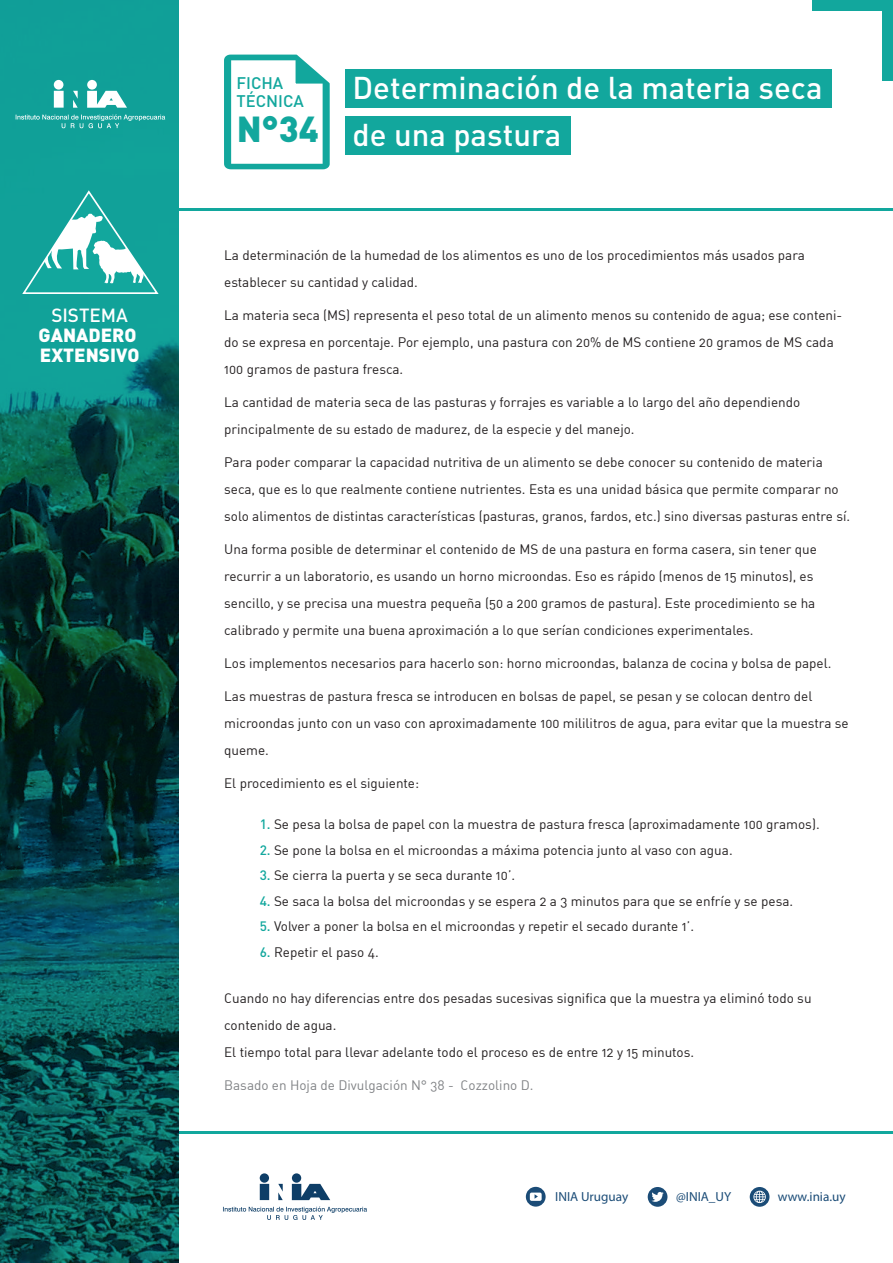
<style>
.page{position:relative;width:893px;height:1263px;background:#fff}
.page>*{position:absolute;margin:0;border:0;box-sizing:border-box;transform-origin:0 0}
.t1{font:900 35.7px "DIN";color:#12a79d}
.t2{font:500 31.2px/47.2px "DIN";color:#fff}
.t3{font:900 18.75px/20.1px "DIN";color:#fff}
.t4{font:500 18.75px "DIN";color:#fff}
.t5{font:500 16.65px/17.7px "DIN";color:#12a79d}
.t6{font:13.5px/27px "DIN Regular Alternate";color:#231f20}
.t7{font:13.5px "DIN Regular Alternate";color:#808285}
.t8{font:13.2px "Myriad Pro";color:#1b4c77}
.s1{font-family:"DIN";font-weight:500;color:#12a79d}
</style>
<div class="page">
<hr style="left:179px;top:209px;width:714px;height:2px;background:#12a79d">
<svg style="left:0;top:0;width:179px;height:1263px;background:#095a57"></svg>
<svg style="left:21px;top:189px;width:139px;height:106px"></svg>
<hr style="left:179px;top:1131px;width:714px;height:2px;background:#12a79d">
<svg style="left:260px;top:1173px;width:70px;height:27px"></svg>
<svg style="left:223px;top:1206px;width:144px;height:14px"></svg>
<div style="left:526px;top:1187px;width:20px;height:19px;background:#1b4c77;border-radius:50%"></div>
<svg style="left:530px;top:1192px;width:12px;height:9px"></svg>
<div style="left:648px;top:1187px;width:19px;height:20px;background:#1b4c77;border-radius:50%"></div>
<div style="left:750px;top:1187px;width:19px;height:20px;background:#1b4c77;border-radius:50%"></div>
<svg style="left:651px;top:1192px;width:13px;height:10px"></svg>
<svg style="left:753px;top:1191px;width:13px;height:12px"></svg>
<div style="left:813px;top:0;width:80px;height:11px;background:#12a79d"></div>
<svg style="left:224px;top:54px;width:106px;height:116px"></svg>
<div style="left:882px;top:0;width:11px;height:80px;background:#12a79d"></div>
<svg style="left:54px;top:80px;width:73px;height:28px"></svg>
<svg style="left:16px;top:114px;width:149px;height:14px;background:#35aea7"></svg>
<div style="left:345px;top:69px;width:487px;height:39px;background:#12a79d"></div>
<div style="left:345px;top:116px;width:225px;height:39px;background:#12a79d"></div>
<h3 class="t4" style="left:51px;top:303px;width:78px">SISTEMA</h3>
<h3 class="t3" style="left:39px;top:324px;width:102px">GANADERO<br>EXTENSIVO</h3>
<p class="t5" style="left:236px;top:74px;width:69px">FICHA<br>TÉCNICA</p>
<h1 class="t1" style="left:236px;top:105px;width:84px">N°34</h1>
<h2 class="t2" style="left:352px;top:63px;width:472px">Determinación de la materia seca de una pastura</h2>
<p class="t6" style="left:224px;top:241px;width:582px">La determinación de la humedad de los alimentos es uno de los procedimientos más usados para establecer su cantidad y calidad.</p>
<p class="t6" style="left:224px;top:301px;width:620px">La materia seca (MS) representa el peso total de un alimento menos su contenido de agua; ese conteni&shy;do se expresa en porcentaje. Por ejemplo, una pastura con 20% de MS contiene 20 gramos de MS cada<br>100 gramos de pastura fresca.</p>
<p class="t6" style="left:224px;top:388px;width:578px">La cantidad de materia seca de las pasturas y forrajes es variable a lo largo del año dependiendo principalmente de su estado de madurez, de la especie y del manejo.</p>
<p class="t6" style="left:224px;top:448px;width:627px">Para poder comparar la capacidad nutritiva de un alimento se debe conocer su contenido de materia seca, que es lo que realmente contiene nutrientes. Esta es una unidad básica que permite comparar no solo alimentos de distintas características (pasturas, granos, fardos, etc.) sino diversas pasturas entre sí.</p>
<p class="t6" style="left:224px;top:535px;width:594px">Una forma posible de determinar el contenido de MS de una pastura en forma casera, sin tener que recurrir a un laboratorio, es usando un horno microondas. Eso es rápido (menos de 15 minutos), es sencillo, y se precisa una muestra pequeña (50 a 200 gramos de pastura). Este procedimiento se ha calibrado y permite una buena aproximación a lo que serían condiciones experimentales.</p>
<p class="t6" style="left:224px;top:649px;width:609px">Los implementos necesarios para hacerlo son: horno microondas, balanza de cocina y bolsa de papel.</p>
<p class="t6" style="left:224px;top:682px;width:626px">Las muestras de pastura fresca se introducen en bolsas de papel, se pesan y se colocan dentro del microondas junto con un vaso con aproximadamente 100 mililitros de agua, para evitar que la muestra se queme.</p>
<p class="t6" style="left:224px;top:769px;width:196px">El procedimiento es el siguiente:</p>
<p class="t6" style="left:260px;top:811px;width:561px"><span class="s1">1.</span> Se pesa la bolsa de papel con la muestra de pastura fresca (aproximadamente 100 gramos).</p>
<p class="t6" style="left:260px;top:836px;width:474px"><span class="s1">2.</span> Se pone la bolsa en el microondas a máxima potencia junto al vaso con agua.</p>
<p class="t6" style="left:260px;top:862px;width:257px"><span class="s1">3.</span> Se cierra la puerta y se seca durante 10’.</p>
<p class="t6" style="left:260px;top:887px;width:535px"><span class="s1">4.</span> Se saca la bolsa del microondas y se espera 2 a 3 minutos para que se enfríe y se pesa.</p>
<p class="t6" style="left:260px;top:913px;width:436px"><span class="s1">5.</span> Volver a poner la bolsa en el microondas y repetir el secado durante 1’.</p>
<p class="t6" style="left:260px;top:938px;width:120px"><span class="s1">6.</span> Repetir el paso 4.</p>
<p class="t6" style="left:224px;top:984px;width:589px">Cuando no hay diferencias entre dos pesadas sucesivas significa que la muestra ya eliminó todo su contenido de agua.<br>El tiempo total para llevar adelante todo el proceso es de entre 12 y 15 minutos.</p>
<p class="t7" style="left:224px;top:1076px;width:311px">Basado en Hoja de Divulgación N° 38 - Cozzolino D.</p>
<p class="t8" style="left:555px;top:1189px;width:75px">INIA Uruguay</p>
<p class="t8" style="left:676px;top:1189px;width:57px">@INIA_UY</p>
<p class="t8" style="left:778px;top:1189px;width:69px">www.inia.uy</p>
</div>
